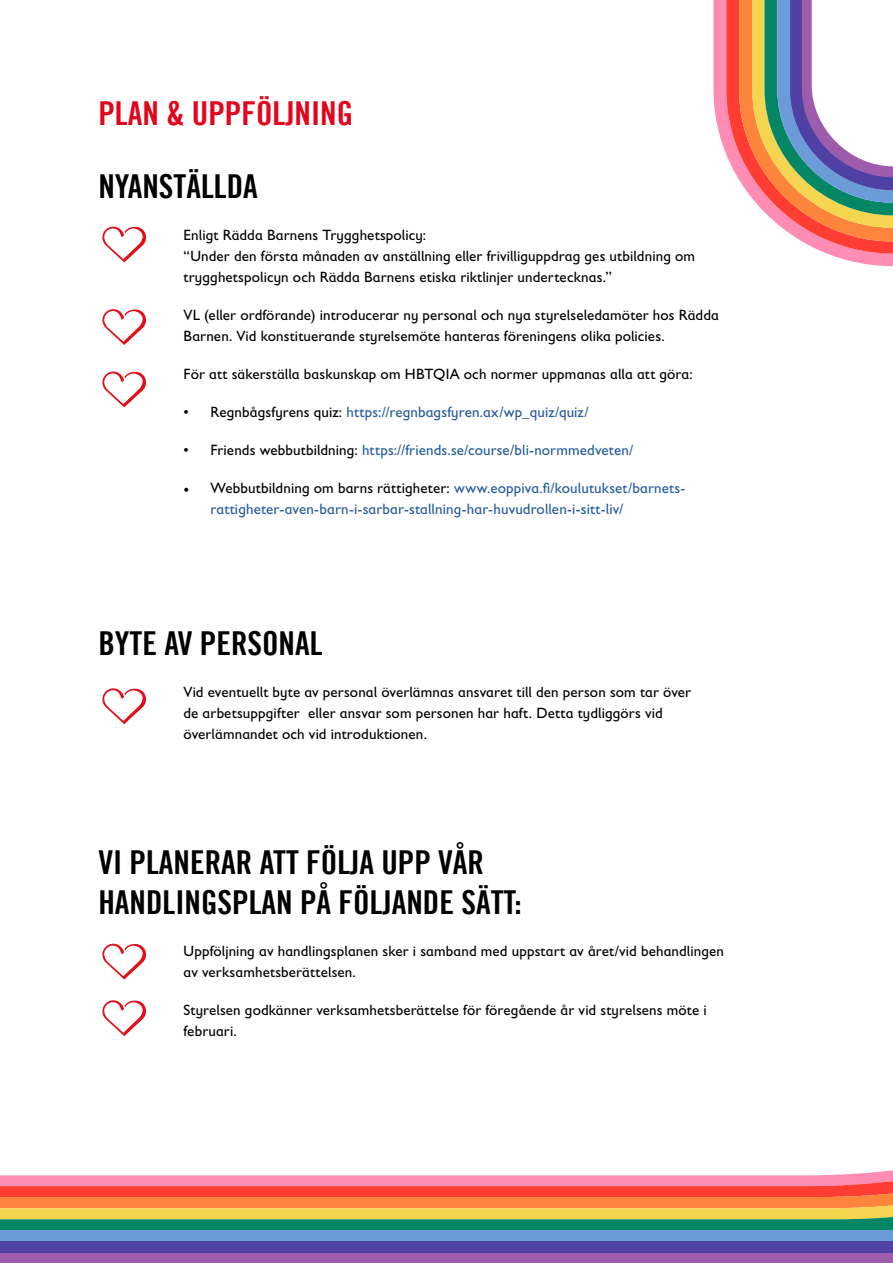
<style>
.page{position:relative;width:893px;height:1263px;background:#fff}
.page>*{position:absolute;margin:0;border:0;box-sizing:border-box;transform-origin:0 0}
.t1{font:33px/39.6px "Trade Gothic LT Bold Cond Twenty";color:#000}
.t2{font:33px "Trade Gothic LT Bold Cond Twenty";color:#e3051b}
.t3{font:15px/21px "Gill Sans Infant Std";letter-spacing:.01em;color:#000}
.t4{font:15px/21px "Gill Sans Infant Std";letter-spacing:.01em;color:#275b9b}
.s1{color:#000}
.s2{font-family:"Minion Pro";color:#000}
</style>
<div class="page">
<svg style="left:102px;top:227px;width:44px;height:35px"></svg>
<svg style="left:102px;top:309px;width:44px;height:36px"></svg>
<svg style="left:102px;top:372px;width:44px;height:35px"></svg>
<svg style="left:102px;top:688px;width:44px;height:36px"></svg>
<svg style="left:102px;top:944px;width:44px;height:35px"></svg>
<svg style="left:102px;top:1000px;width:44px;height:36px"></svg>
<svg style="left:713px;top:0;width:180px;height:266px"></svg>
<svg style="left:726px;top:0;width:167px;height:254px"></svg>
<svg style="left:0;top:1170px;width:893px;height:60px;background:#cf936d"></svg>
<div style="left:0;top:1230px;width:893px;height:11px;background:#6b9cd9"></div>
<div style="left:0;top:1241px;width:893px;height:12px;background:#4f40a3"></div>
<div style="left:0;top:1253px;width:893px;height:10px;background:#9e5cad"></div>
<h1 class="t2" style="left:98px;top:93px;width:256px">PLAN &amp; UPPFÖLJNING</h1>
<h1 class="t1" style="left:98px;top:166px;width:161px">NYANSTÄLLDA</h1>
<p class="t3" style="left:183px;top:225px;width:513px">Enligt Rädda Barnens Trygghetspolicy:<br>“Under den första månaden av anställning eller frivilliguppdrag ges utbildning om trygghetspolicyn och Rädda Barnens etiska riktlinjer undertecknas.”</p>
<p class="t3" style="left:183px;top:305px;width:537px">VL (eller ordförande) introducerar ny personal och nya styrelseledamöter hos Rädda<br>Barnen. Vid konstituerande styrelsemöte hanteras föreningens olika policies.</p>
<p class="t3" style="left:183px;top:364px;width:511px">För att säkerställa baskunskap om HBTQIA och normer uppmanas alla att göra:</p>
<p class="t4" style="left:183px;top:402px;width:407px"><span class="s1">• Regnbågsfyrens quiz:</span> https://regnbagsfyren.ax/wp_quiz/quiz/</p>
<p class="t4" style="left:183px;top:440px;width:451px"><span class="s1">• Friends webbutbildning:</span> https://friends.se/course/bli-normmedveten/</p>
<p class="t4" style="left:210px;top:478px;width:476px;text-indent:-27px"><span class="s2">•</span> <span class="s1">Webbutbildning om barns rättigheter:</span> www.eoppiva.fi/koulutukset/barnets&shy;rattigheter-aven-barn-i-sarbar-stallning-har-huvudrollen-i-sitt-liv/</p>
<h1 class="t1" style="left:98px;top:623px;width:226px">BYTE AV PERSONAL</h1>
<p class="t3" style="left:183px;top:682px;width:509px">Vid eventuellt byte av personal överlämnas ansvaret till den person som tar över de arbetsuppgifter eller ansvar som personen har haft. Detta tydliggörs vid överlämnandet och vid introduktionen.</p>
<h1 class="t1" style="left:98px;top:842px;width:425px">VI PLANERAR ATT FÖLJA UPP VÅR<br>HANDLINGSPLAN PÅ FÖLJANDE SÄTT:</h1>
<p class="t3" style="left:183px;top:940px;width:542px">Uppföljning av handlingsplanen sker i samband med uppstart av året/vid behandlingen av verksamhetsberättelsen.</p>
<p class="t3" style="left:183px;top:999px;width:525px">Styrelsen godkänner verksamhetsberättelse för föregående år vid styrelsens möte i februari.</p>
</div>
